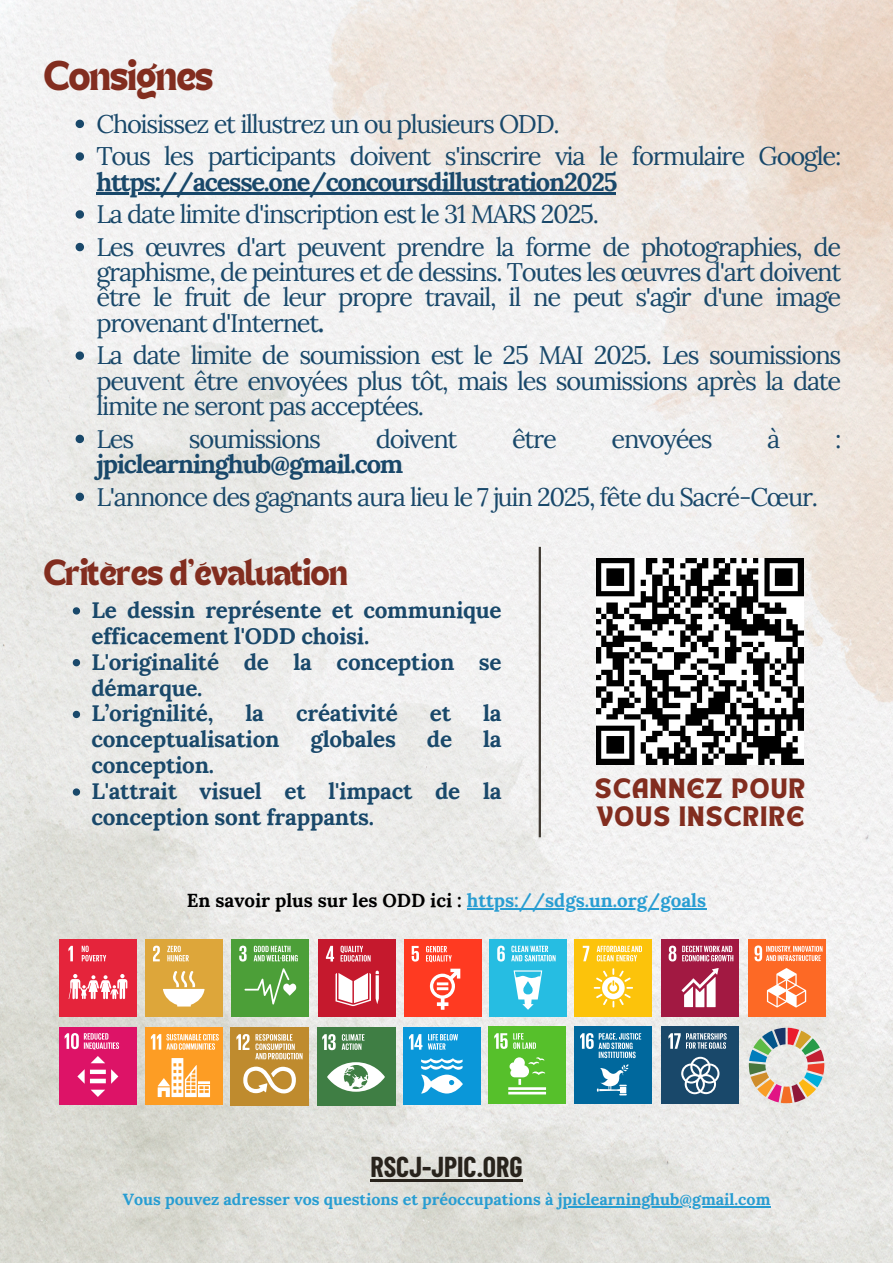
<style>
.page{position:relative;width:893px;height:1263px;background:#fff}
.page>*{position:absolute;margin:0;border:0;box-sizing:border-box;transform-origin:0 0}
.t1{font:30px "TANHEADLINE";letter-spacing:-.03em;color:#822d1f}
.t2{font:700 28.12px "Barlow Condensed";color:#28231c}
.t3{font:26.25px "TANHEADLINE";letter-spacing:-.03em;color:#822d1f}
.t4{font:25.5px/32.6px "Lora";letter-spacing:-.05em;color:#19486a}
.t5{font:700 22.5px/25.9px "Lora";letter-spacing:-.01em;color:#19486a}
.t6{font:20.25px/28.1px "TANHEADLINE";letter-spacing:.08em;color:#822d1f}
.t7{font:700 18.75px "Lora";color:#000}
.t8{font:700 16.05px "Lora";color:#289dd2}
.s1{font-weight:700}
.s2{color:#289dd2}
</style>
<div class="page">
<img style="left:0;top:0;width:893px;height:1263px">
<hr style="left:539px;top:547px;width:2px;height:290px;background:#3e3831">
<div style="left:60px;top:939px;width:77px;height:77px;background:#e5243b"></div>
<svg style="left:68px;top:946px;width:59px;height:53px"></svg>
<div style="left:145px;top:939px;width:77px;height:77px;background:#dda63a"></div>
<svg style="left:153px;top:946px;width:7px;height:15px"></svg>
<svg style="left:163px;top:971px;width:41px;height:35px"></svg>
<svg style="left:167px;top:946px;width:22px;height:15px"></svg>
<div style="left:232px;top:939px;width:77px;height:77px;background:#4c9f38"></div>
<svg style="left:239px;top:946px;width:8px;height:15px"></svg>
<svg style="left:244px;top:968px;width:52px;height:36px"></svg>
<svg style="left:254px;top:946px;width:44px;height:15px"></svg>
<div style="left:318px;top:939px;width:78px;height:78px;background:#c5192d"></div>
<svg style="left:326px;top:946px;width:8px;height:15px"></svg>
<svg style="left:335px;top:971px;width:44px;height:35px"></svg>
<svg style="left:340px;top:946px;width:30px;height:16px"></svg>
<div style="left:404px;top:939px;width:77px;height:77px;background:#ff3a21"></div>
<svg style="left:412px;top:946px;width:7px;height:15px"></svg>
<svg style="left:430px;top:969px;width:30px;height:41px"></svg>
<svg style="left:426px;top:946px;width:26px;height:16px"></svg>
<div style="left:489px;top:939px;width:77px;height:77px;background:#26bde2"></div>
<svg style="left:497px;top:946px;width:58px;height:64px"></svg>
<div style="left:575px;top:939px;width:77px;height:77px;background:#fcc30b"></div>
<svg style="left:583px;top:946px;width:6px;height:15px"></svg>
<svg style="left:596px;top:946px;width:46px;height:15px"></svg>
<svg style="left:594px;top:968px;width:39px;height:39px"></svg>
<div style="left:748px;top:939px;width:77px;height:77px;background:#fd6925"></div>
<svg style="left:754px;top:945px;width:68px;height:62px"></svg>
<div style="left:661px;top:939px;width:77px;height:77px;background:#a21942"></div>
<svg style="left:668px;top:946px;width:8px;height:15px"></svg>
<svg style="left:681px;top:968px;width:37px;height:39px"></svg>
<svg style="left:682px;top:946px;width:51px;height:15px"></svg>
<div style="left:59px;top:1027px;width:78px;height:77px;background:#dd1367"></div>
<svg style="left:65px;top:1033px;width:54px;height:16px"></svg>
<svg style="left:77px;top:1056px;width:41px;height:41px"></svg>
<div style="left:145px;top:1027px;width:77px;height:78px;background:#fd9d24"></div>
<svg style="left:158px;top:1058px;width:52px;height:39px"></svg>
<svg style="left:151px;top:1034px;width:68px;height:16px"></svg>
<div style="left:230px;top:1027px;width:79px;height:79px;background:#bf8b2e"></div>
<svg style="left:236px;top:1034px;width:66px;height:59px"></svg>
<div style="left:403px;top:1027px;width:77px;height:78px;background:#0a97d9"></div>
<svg style="left:409px;top:1034px;width:54px;height:59px"></svg>
<div style="left:317px;top:1027px;width:78px;height:79px;background:#3f7e44"></div>
<svg style="left:322px;top:1034px;width:63px;height:58px"></svg>
<div style="left:488px;top:1027px;width:78px;height:77px;background:#56c02b"></div>
<svg style="left:494px;top:1033px;width:13px;height:16px"></svg>
<svg style="left:508px;top:1057px;width:38px;height:37px"></svg>
<svg style="left:513px;top:1033px;width:23px;height:16px"></svg>
<div style="left:574px;top:1027px;width:77px;height:77px;background:#00689d"></div>
<svg style="left:580px;top:1033px;width:61px;height:25px"></svg>
<svg style="left:597px;top:1064px;width:31px;height:31px"></svg>
<div style="left:661px;top:1027px;width:77px;height:77px;background:#19486a"></div>
<svg style="left:668px;top:1033px;width:58px;height:61px"></svg>
<svg style="left:748px;top:1028px;width:76px;height:75px;background:#c2b2a5"></svg>
<img style="left:597px;top:558px;width:206px;height:206px">
<svg style="left:76px;top:120px;width:8px;height:8px"></svg>
<svg style="left:76px;top:152px;width:8px;height:9px"></svg>
<hr style="left:96px;top:192px;width:520px;height:2px;background:#19486a">
<svg style="left:76px;top:210px;width:8px;height:9px"></svg>
<svg style="left:76px;top:243px;width:8px;height:8px"></svg>
<svg style="left:76px;top:351px;width:8px;height:9px"></svg>
<svg style="left:76px;top:435px;width:8px;height:8px"></svg>
<svg style="left:76px;top:493px;width:8px;height:8px"></svg>
<svg style="left:73px;top:607px;width:7px;height:7px"></svg>
<svg style="left:73px;top:659px;width:7px;height:7px"></svg>
<svg style="left:73px;top:711px;width:7px;height:7px"></svg>
<svg style="left:73px;top:788px;width:7px;height:8px"></svg>
<hr style="left:370px;top:1179px;width:152px;height:2px;background:#28231c">
<hr style="left:558px;top:1206px;width:212px;height:1px;background:#289dd2">
<hr style="left:467px;top:908px;width:239px;height:2px;background:#289dd2">
<h2 class="t1" style="left:44px;top:59px;width:171px">Consignes</h2>
<p class="t4" style="left:96px;top:107px;width:465px">Choisissez et illustrez un ou plusieurs ODD.</p>
<p class="t4" style="left:96px;top:140px;width:746px">Tous les participants doivent s'inscrire via le formulaire Google:</p>
<p class="t4" style="left:96px;top:165px;width:746px"><span class="s1">https://acesse.one/concoursdillustration2025<br></span>La date limite d'inscription est le 31 MARS 2025.<br>Les œuvres d'art peuvent prendre la forme de photographies, de</p>
<p class="t4" style="left:96px;top:259px;width:746px;line-height:25.3px;text-align:justify">graphisme, de peintures et de dessins. Toutes les œuvres d'art doivent être le fruit de leur propre travail, il ne peut s'agir d'une image provenant d'Internet<span class="s1">.</span></p>
<p class="t4" style="left:96px;top:339px;width:746px">La date limite de soumission est le 25 MAI 2025. Les soumissions</p>
<p class="t4" style="left:96px;top:368px;width:746px;line-height:25.3px">peuvent être envoyées plus tôt, mais les soumissions après la date limite ne seront pas acceptées.</p>
<p class="t4" style="left:96px;top:422px;width:39px">Les</p>
<p class="t4" style="left:189px;top:422px;width:134px">soumissions</p>
<p class="t4" style="left:376px;top:422px;width:83px">doivent</p>
<p class="t4" style="left:512px;top:422px;width:46px">être</p>
<p class="t4" style="left:611px;top:422px;width:103px">envoyées</p>
<p class="t4" style="left:767px;top:422px;width:15px">à</p>
<p class="t4" style="left:835px;top:422px;width:8px">:</p>
<p class="t4" style="left:96px;top:447px;width:723px"><span class="s1">jpiclearninghub@gmail.com<br></span>L'annonce des gagnants aura lieu le 7 juin 2025, fête du Sacré-Cœur.</p>
<p class="t3" style="left:44px;top:557px;width:306px">Critères d'évaluation</p>
<h3 class="t5" style="left:91px;top:597px;width:412px">Le dessin représente et communique efficacement l'ODD choisi.</h3>
<p class="t5" style="left:91px;top:648px;width:412px">L'originalité de la conception se démarque.</p>
<p class="t5" style="left:91px;top:700px;width:124px">L’orignilité,</p>
<p class="t5" style="left:245px;top:700px;width:20px">la</p>
<p class="t5" style="left:296px;top:700px;width:103px">créativité</p>
<p class="t5" style="left:430px;top:700px;width:23px">et</p>
<p class="t5" style="left:483px;top:700px;width:20px">la</p>
<p class="t5" style="left:91px;top:726px;width:190px">conceptualisation</p>
<p class="t5" style="left:310px;top:726px;width:87px">globales</p>
<p class="t5" style="left:427px;top:726px;width:27px">de</p>
<p class="t5" style="left:483px;top:726px;width:20px">la</p>
<p class="t5" style="left:91px;top:752px;width:124px">conception.</p>
<p class="t5" style="left:91px;top:778px;width:412px">L'attrait visuel et l'impact de la conception sont frappants.</p>
<p class="t6" style="left:595px;top:776px;width:211px">SCANNEZ POUR<br>VOUS INSCRIRE</p>
<h6 class="t7" style="left:187px;top:888px;width:521px">En savoir plus sur les ODD ici : <span class="s2">https://sdgs.un.org/goals</span></h6>
<p class="t2" style="left:370px;top:1149px;width:154px">RSCJ-JPIC.ORG</p>
<p class="t8" style="left:123px;top:1189px;width:649px">Vous pouvez adresser vos questions et préoccupations à jpiclearninghub@gmail.com</p>
</div>
